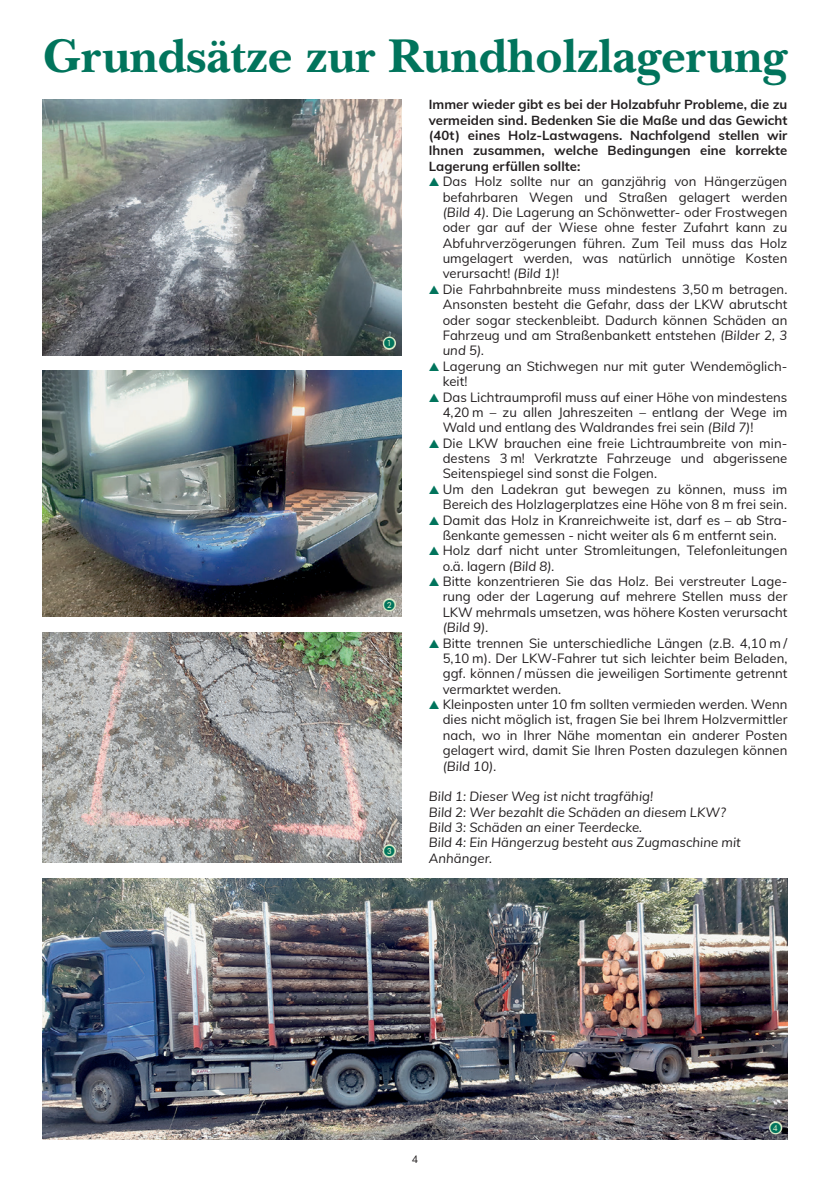
<style>
.page{position:relative;width:830px;height:1178px;background:#fff}
.page>*{position:absolute;margin:0;border:0;box-sizing:border-box;transform-origin:0 0}
.t1{font:700 49.5px "New Baskerville Std";color:#01745c}
.t2{font:13.2px/15.3px "Mulish";letter-spacing:.005em;color:#231f20;text-align:justify}
.t3{font:700 13.2px/15.3px "Mulish";letter-spacing:.005em;color:#231f20;text-align:justify}
.t4{font:italic 13.2px/15.3px "Mulish";letter-spacing:.005em;color:#231f20}
.t5{font:10.5px "Mulish";color:#231f20}
.s1{color:#01745c}
.s2{font-style:italic}
</style>
<div class="page">
<img style="left:43px;top:100px;width:358px;height:255px">
<img style="left:43px;top:878px;width:744px;height:261px">
<img style="left:43px;top:371px;width:358px;height:246px">
<img style="left:43px;top:632px;width:358px;height:231px">
<svg style="left:384px;top:338px;width:10px;height:10px"></svg>
<svg style="left:384px;top:600px;width:10px;height:10px"></svg>
<svg style="left:384px;top:846px;width:10px;height:10px"></svg>
<svg style="left:770px;top:1122px;width:10px;height:11px"></svg>
<h1 class="t1" style="left:43px;top:37px;width:746px">Grundsätze zur Rundholzlagerung</h1>
<p class="t3" style="left:428px;top:97px;width:360px">Immer wieder gibt es bei der Holzabfuhr Probleme, die zu vermeiden sind. Bedenken Sie die Maße und das Gewicht (40t) eines Holz-Lastwagens. Nachfolgend stellen wir Ihnen zusammen, welche Bedingungen eine korrekte Lagerung erfüllen sollte:</p>
<p class="t2" style="left:442px;top:174px;width:346px;text-indent:-14px"><span class="s1">▲</span> Das Holz sollte nur an ganzjährig von Hängerzügen befahrbaren Wegen und Straßen gelagert werden <span class="s2">(Bild 4)</span>. Die Lagerung an Schönwetter- oder Frostwegen oder gar auf der Wiese ohne fester Zufahrt kann zu Abfuhrver zögerungen führen. Zum Teil muss das Holz umgelagert werden, was natürlich unnötige Kosten verursacht! <span class="s2">(Bild 1)</span>!</p>
<p class="t2" style="left:442px;top:281px;width:346px;text-indent:-14px"><span class="s1">▲</span> Die Fahrbahnbreite muss mindestens 3,50 m betragen.<br>Ansonsten besteht die Gefahr, dass der LKW abrutscht oder sogar steckenbleibt. Dadurch können Schäden an Fahrzeug und am Straßenbankett entstehen <span class="s2">(Bilder 2, 3 und 5).</span></p>
<p class="t2" style="left:442px;top:359px;width:346px;text-indent:-14px"><span class="s1">▲</span> Lagerung an Stichwegen nur mit guter Wendemöglich&shy;keit!</p>
<p class="t2" style="left:442px;top:388px;width:346px;text-indent:-14px"><span class="s1">▲</span> Das Lichtraumprofil muss auf einer Höhe von mindestens 4,20 m – zu allen Jahreszeiten – entlang der Wege im Wald und entlang des Waldrandes frei sein <span class="s2">(Bild 7)</span>!</p>
<p class="t2" style="left:442px;top:436px;width:346px;text-indent:-14px"><span class="s1">▲</span> Die LKW brauchen eine freie Lichtraumbreite von min&shy;destens 3 m! Verkratzte Fahrzeuge und abge rissene Seitenspiegel sind sonst die Folgen.</p>
<p class="t2" style="left:428px;top:482px;width:360px;text-align:right"><span class="s1">▲</span> Um den Ladekran gut bewegen zu können, muss im<br>Bereich des Holzlagerplatzes eine Höhe von 8 m frei sein.</p>
<p class="t2" style="left:428px;top:511px;width:360px;text-align:center"><span class="s1">▲</span> Damit das Holz in Kranreichweite ist, darf es – ab Stra&shy;ßenkante gemessen - nicht weiter als 6 m entfernt sein.</p>
<p class="t2" style="left:442px;top:543px;width:346px;text-indent:-14px"><span class="s1">▲</span> Holz darf nicht unter Stromleitungen, Telefonleitungen o.ä. lagern <span class="s2">(Bild 8).</span></p>
<p class="t2" style="left:442px;top:574px;width:346px;text-indent:-14px"><span class="s1">▲</span> Bitte konzentrieren Sie das Holz. Bei verstreuter Lage&shy;rung oder der Lagerung auf mehrere Stellen muss der LKW mehrmals umsetzen, was höhere Kosten ver ursacht</p>
<p class="t4" style="left:442px;top:619px;width:47px">(Bild 9).</p>
<p class="t2" style="left:442px;top:634px;width:346px;text-indent:-14px"><span class="s1">▲</span> Bitte trennen Sie unterschiedliche Längen (z.B. 4,10 m / 5,10 m). Der LKW-Fahrer tut sich leichter beim Beladen, ggf. können / müssen die jeweiligen Sortimente getrennt vermarktet werden.</p>
<p class="t2" style="left:442px;top:697px;width:346px;text-indent:-14px"><span class="s1">▲</span> Kleinposten unter 10 fm sollten vermieden werden. Wenn dies nicht möglich ist, fragen Sie bei Ihrem Holzvermittler nach, wo in Ihrer Nähe momentan ein anderer Posten gelagert wird, damit Sie Ihren Posten dazulegen können</p>
<p class="t4" style="left:442px;top:757px;width:55px">(Bild 10).</p>
<p class="t4" style="left:428px;top:789px;width:313px">Bild 1: Dieser Weg ist nicht tragfähig!<br>Bild 2: Wer bezahlt die Schäden an diesem LKW?<br>Bild 3: Schäden an einer Teerdecke.<br>Bild 4: Ein Hängerzug besteht aus Zugmaschine mit Anhänger.</p>
<p class="t5" style="left:411px;top:1153px;width:8px">4</p>
</div>
